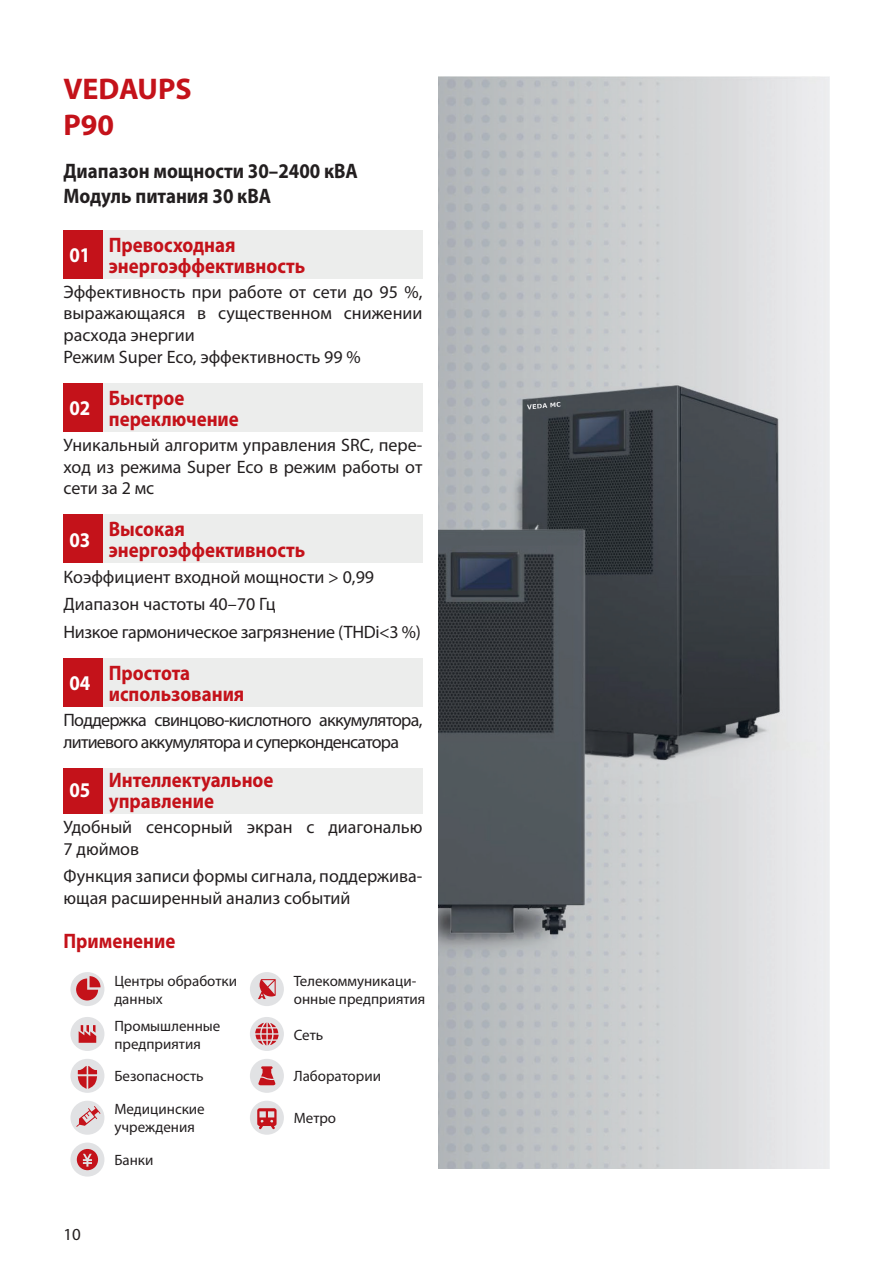
<style>
.page{position:relative;width:893px;height:1263px;background:#fff}
.page>*{position:absolute;margin:0;border:0;box-sizing:border-box;transform-origin:0 0}
.t1{font:700 30px/36px "Myriad Pro";color:#c4121a}
.t2{font:700 21px/21.1px "Myriad Pro";color:#c4121a;scale:.9 1}
.t3{font:700 21px/25.2px "Myriad Pro";color:#231f20;scale:.9 1}
.t4{font:700 21px "Myriad Pro";color:#fff;scale:.9 1}
.t5{font:18px/21.6px "Myriad Pro";color:#231f20}
.t6{font:18px/21.6px "Myriad Pro";letter-spacing:-.04em;color:#231f20}
.t7{font:16.95px "Myriad Pro";color:#231f20}
.t8{font:15px/18px "Myriad Pro";color:#231f20}
</style>
<div class="page">
<img style="left:439px;top:77px;width:390px;height:1091px">
<div style="left:64px;top:230px;width:39px;height:49px;background:#c4121a"></div>
<div style="left:103px;top:230px;width:319px;height:49px;background:#ecedec"></div>
<div style="left:64px;top:383px;width:39px;height:49px;background:#c4121a"></div>
<div style="left:103px;top:383px;width:319px;height:49px;background:#ecedec"></div>
<div style="left:64px;top:514px;width:39px;height:49px;background:#c4121a"></div>
<div style="left:103px;top:514px;width:319px;height:49px;background:#ecedec"></div>
<div style="left:64px;top:658px;width:39px;height:49px;background:#c4121a"></div>
<div style="left:103px;top:658px;width:319px;height:49px;background:#ecedec"></div>
<div style="left:64px;top:768px;width:39px;height:46px;background:#c4121a"></div>
<div style="left:103px;top:768px;width:319px;height:46px;background:#ecedec"></div>
<div style="left:70px;top:972px;width:34px;height:34px;background:#e1e2e4;border-radius:50%"></div>
<svg style="left:76px;top:978px;width:22px;height:22px"></svg>
<svg style="left:90px;top:976px;width:11px;height:11px"></svg>
<div style="left:250px;top:972px;width:34px;height:34px;background:#e1e2e4;border-radius:50%"></div>
<svg style="left:258px;top:979px;width:18px;height:20px"></svg>
<div style="left:70px;top:1017px;width:34px;height:34px;background:#e1e2e4;border-radius:50%"></div>
<svg style="left:79px;top:1025px;width:17px;height:18px"></svg>
<div style="left:250px;top:1017px;width:34px;height:34px;background:#e1e2e4;border-radius:50%"></div>
<svg style="left:255px;top:1022px;width:24px;height:23px"></svg>
<div style="left:70px;top:1059px;width:34px;height:34px;background:#e1e2e4;border-radius:50%"></div>
<svg style="left:78px;top:1066px;width:19px;height:23px"></svg>
<div style="left:250px;top:1059px;width:34px;height:34px;background:#e1e2e4;border-radius:50%"></div>
<svg style="left:258px;top:1066px;width:18px;height:19px"></svg>
<div style="left:70px;top:1101px;width:34px;height:34px;background:#e1e2e4;border-radius:50%"></div>
<svg style="left:76px;top:1106px;width:24px;height:21px"></svg>
<div style="left:250px;top:1101px;width:34px;height:34px;background:#e1e2e4;border-radius:50%"></div>
<svg style="left:257px;top:1108px;width:20px;height:21px"></svg>
<div style="left:70px;top:1142px;width:34px;height:34px;background:#e1e2e4;border-radius:50%"></div>
<div style="left:77px;top:1149px;width:21px;height:21px;background:#c4121a;border-radius:50%"></div>
<svg style="left:83px;top:1154px;width:9px;height:12px"></svg>
<svg style="left:527px;top:402px;width:34px;height:8px"></svg>
<h1 class="t1" style="left:64px;top:70px;width:130px">VEDAUPS<br>P90</h1>
<p class="t3" style="left:64px;top:158px;width:329px">Диапазон мощности 30–2400 кВА<br>Модуль питания 30 кВА</p>
<p class="t4" style="left:69px;top:241px;width:25px">01</p>
<p class="t2" style="left:109px;top:233px;width:220px">Превосходная энергоэффективность</p>
<p class="t5" style="left:64px;top:281px;width:360px">Эффективность при работе от сети до 95 %, выражающаяся в существенном снижении расхода энергии<br>Режим Super Eco, эффективность 99 %</p>
<p class="t4" style="left:69px;top:394px;width:25px">02</p>
<p class="t2" style="left:109px;top:386px;width:146px">Быстрое переключение</p>
<p class="t5" style="left:64px;top:434px;width:360px;text-align:justify">Уникальный алгоритм управления SRC, пере&shy;ход из режима Super Eco в режим работы от сети за 2 мс</p>
<p class="t4" style="left:69px;top:526px;width:25px">03</p>
<p class="t2" style="left:109px;top:518px;width:220px">Высокая энергоэффективность</p>
<p class="t5" style="left:64px;top:562px;width:359px;line-height:27.6px">Коэффициент входной мощности &gt; 0,99<br>Диапазон частоты 40–70 Гц<br>Низкое гармоническое загрязнение (THDi&lt;3 %)</p>
<p class="t4" style="left:69px;top:670px;width:25px">04</p>
<p class="t2" style="left:109px;top:661px;width:152px">Простота использования</p>
<p class="t6" style="left:64px;top:709px;width:360px">Поддержка свинцово-кислотного аккумулятора, литиевого аккумулятора и суперконденсатора</p>
<p class="t4" style="left:69px;top:776px;width:25px">05</p>
<p class="t2" style="left:109px;top:768px;width:184px">Интеллектуальное управление</p>
<p class="t5" style="left:64px;top:816px;width:360px">Удобный сенсорный экран с диагональю<br>7 дюймов</p>
<p class="t5" style="left:64px;top:865px;width:360px">Функция записи формы сигнала, поддержива&shy;ющая расширенный анализ событий</p>
<p class="t2" style="left:64px;top:929px;width:126px">Применение</p>
<p class="t8" style="left:114px;top:971px;width:124px">Центры обработки данных</p>
<p class="t8" style="left:294px;top:971px;width:133px">Телекоммуникаци&shy;онные предприятия</p>
<p class="t8" style="left:114px;top:1016px;width:108px">Промышленные предприятия</p>
<p class="t8" style="left:294px;top:1025px;width:31px">Сеть</p>
<p class="t8" style="left:114px;top:1067px;width:91px">Безопасность</p>
<p class="t8" style="left:294px;top:1067px;width:89px">Лаборатории</p>
<p class="t8" style="left:114px;top:1100px;width:92px">Медицинские учреждения</p>
<p class="t8" style="left:294px;top:1109px;width:44px">Метро</p>
<p class="t8" style="left:114px;top:1151px;width:41px">Банки</p>
<p class="t7" style="left:64px;top:1224px;width:19px">10</p>
</div>
